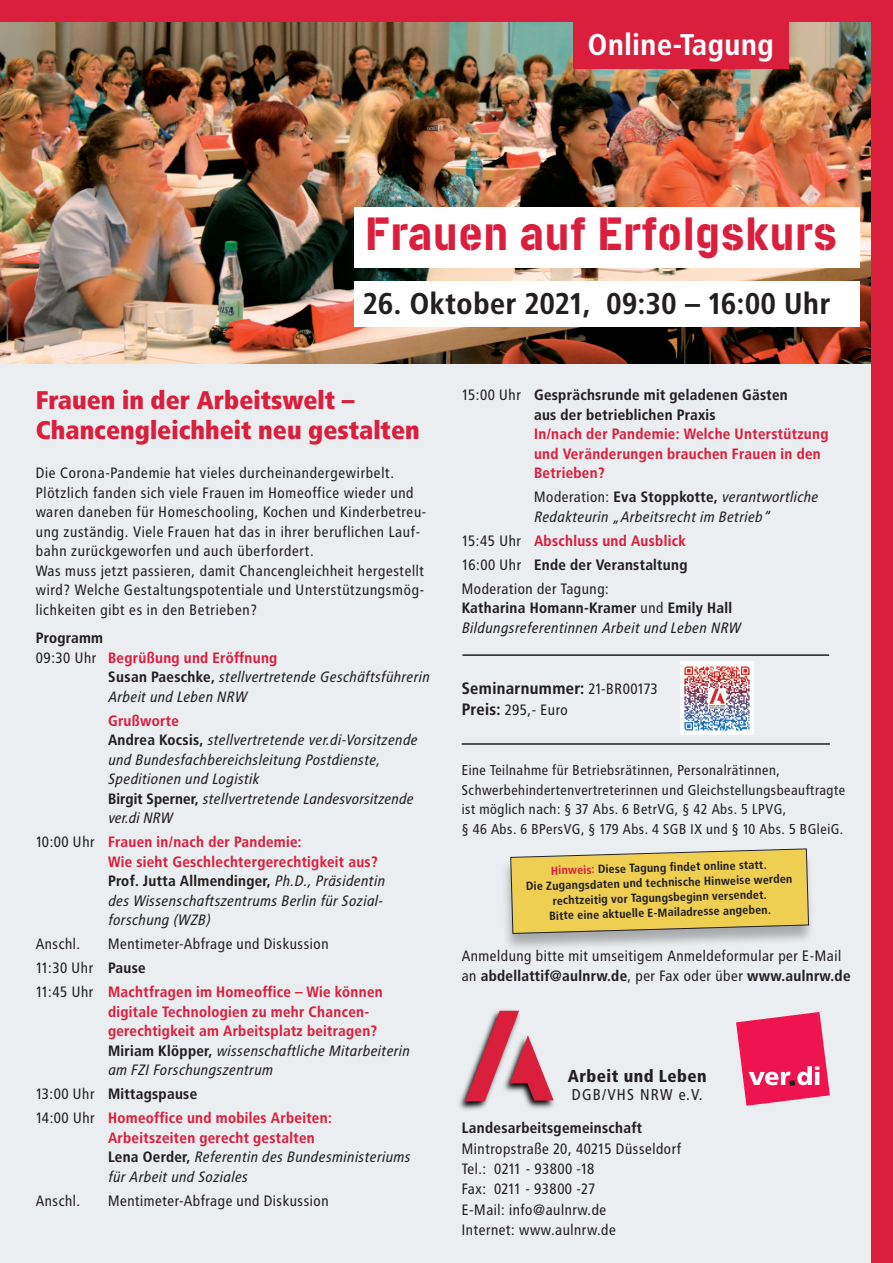
<style>
.page{position:relative;width:893px;height:1263px;background:#fff}
.page>*{position:absolute;margin:0;border:0;box-sizing:border-box;transform-origin:0 0}
.t1{font:46.5px "Cargo";color:#da1f3d}
.t2{font:700 30px "Transit";color:#231f20}
.t3{font:700 30px "Transit";color:#fff}
.t4{font:900 25.5px "Transit";letter-spacing:-.005em;color:#da1f3d}
.t5{font:900 condensed 17.25px "Frutiger";letter-spacing:.025em;color:#231f20}
.t6{font:700 16.5px "Transit";color:#231f20}
.t7{font:condensed 15.6px "Frutiger";letter-spacing:.075em;color:#231f20}
.t8{font:15px/19.5px "Transit";letter-spacing:.005em;color:#231f20}
.t9{font:italic 15px/19.5px "Transit";color:#231f20}
.t10{font:700 15px "Transit";color:#da1f3d}
.t11{font:700 15px "Transit";color:#231f20}
.t12{font:15px "Transit";letter-spacing:-.015em;color:#231f20}
.t13{font:14.25px "Transit";color:#231f20}
.t14{font:700 11.85px "Transit";color:#231f20}
.s1{font-weight:400;color:#231f20}
.s2{font-weight:700;font-style:normal}
.s3{font-weight:700}
.s4{font-weight:400}
.s5{font-style:normal}
.s6{font-weight:400;font-size:15px}
.s7{font-weight:700;font-size:16.5px}
.s8{color:#da1f3d}
</style>
<div class="page">
<div style="left:0;top:19px;width:882px;height:1244px;background:#ebeef1"></div>
<img style="left:0;top:21px;width:872px;height:342px">
<div style="left:0;top:0;width:893px;height:21px;background:#da1f3d"></div>
<svg style="left:510px;top:848px;width:299px;height:86px;background:#e5c95f"></svg>
<div style="left:354px;top:207px;width:505px;height:61px;background:#fff"></div>
<img style="left:459px;top:1095px;width:94px;height:15px">
<img style="left:462px;top:1010px;width:92px;height:95px">
<div style="left:872px;top:0;width:21px;height:1263px;background:#da1f3d"></div>
<hr style="left:462px;top:743px;width:368px;height:2px;background:#231f20">
<hr style="left:462px;top:654px;width:367px;height:2px;background:#231f20">
<svg style="left:736px;top:1012px;width:94px;height:94px"></svg>
<div style="left:680px;top:661px;width:74px;height:74px;background:#fff"></div>
<img style="left:684px;top:666px;width:66px;height:65px">
<div style="left:354px;top:281px;width:505px;height:46px;background:#fff"></div>
<div style="left:573px;top:19px;width:216px;height:50px;background:#da1f3d"></div>
<p class="t3" style="left:588px;top:32px;width:188px">Online-Tagung</p>
<p class="t1" style="left:365px;top:207px;width:474px">Frauen auf Erfolgskurs</p>
<p class="t2" style="left:363px;top:291px;width:469px">26. Oktober 2021, 09:30 – 16:00 Uhr</p>
<p class="t4" style="left:36px;top:387px;width:320px">Frauen in der Arbeitswelt –</p>
<p class="t4" style="left:36px;top:418px;width:386px">Chancengleichheit neu gestalten</p>
<p class="t8" style="left:36px;top:464px;width:393px">Die Corona-Pandemie hat vieles durcheinandergewirbelt.<br>Plötzlich fanden sich viele Frauen im Homeoffice wieder und waren daneben für Homeschooling, Kochen und Kinderbetreu&shy;ung zuständig. Viele Frauen hat das in ihrer beruflichen Lauf&shy;bahn zurückgeworfen und auch überfordert.<br>Was muss jetzt passieren, damit Chancengleichheit hergestellt wird? Welche Gestaltungspotentiale und Unterstützungsmög&shy;lichkeiten gibt es in den Betrieben?</p>
<p class="t11" style="left:36px;top:632px;width:69px">Programm</p>
<p class="t10" style="left:36px;top:651px;width:243px"><span class="s1">09:30 Uhr</span> Begrüßung und Eröffnung</p>
<p class="t9" style="left:108px;top:668px;width:323px"><span class="s2">Susan Paeschke,</span> stellvertretende Geschäftsführerin<br>Arbeit und Leben NRW</p>
<p class="t10" style="left:108px;top:714px;width:73px">Grußworte</p>
<p class="t9" style="left:108px;top:731px;width:311px"><span class="s2">Andrea Kocsis,</span> stellvertretende ver.di-Vorsitzende und Bundesfachbereichsleitung Postdienste,</p>
<p class="t9" style="left:108px;top:770px;width:153px">Speditionen und Logistik</p>
<p class="t9" style="left:108px;top:790px;width:307px"><span class="s2">Birgit Sperner,</span> stellvertretende Landesvorsitzende ver.di NRW</p>
<p class="t10" style="left:36px;top:836px;width:268px"><span class="s1">10:00 Uhr</span> Frauen in/nach der Pandemie:</p>
<p class="t10" style="left:108px;top:855px;width:272px">Wie sieht Geschlechtergerechtigkeit aus?</p>
<p class="t9" style="left:108px;top:872px;width:279px"><span class="s2">Prof. Jutta Allmendinger,</span> Ph.D., Präsidentin des Wissenschaftszentrums Berlin für Sozial-</p>
<p class="t9" style="left:108px;top:911px;width:104px">forschung (WZB)</p>
<p class="t8" style="left:36px;top:935px;width:47px">Anschl.</p>
<p class="t8" style="left:108px;top:935px;width:223px">Mentimeter-Abfrage und Diskussion</p>
<p class="t8" style="left:36px;top:959px;width:112px">11:30 Uhr <span class="s3">Pause</span></p>
<p class="t10" style="left:36px;top:986px;width:349px"><span class="s1">11:45 Uhr</span> Machtfragen im Homeoffice – Wie können</p>
<p class="t10" style="left:108px;top:1005px;width:263px">digitale Technologien zu mehr Chancen-</p>
<p class="t10" style="left:108px;top:1025px;width:271px">gerechtigkeit am Arbeitsplatz beitragen?</p>
<p class="t9" style="left:108px;top:1042px;width:303px"><span class="s2">Miriam Klöpper,</span> wissenschaftliche Mitarbeiterin am FZI Forschungszentrum</p>
<p class="t11" style="left:36px;top:1088px;width:163px"><span class="s4">13:00 Uhr</span> Mittagspause</p>
<p class="t10" style="left:36px;top:1112px;width:298px"><span class="s1">14:00 Uhr</span> Homeoffice und mobiles Arbeiten:</p>
<p class="t10" style="left:108px;top:1131px;width:209px">Arbeitszeiten gerecht gestalten</p>
<p class="t9" style="left:108px;top:1148px;width:304px"><span class="s2">Lena Oerder,</span> Referentin des Bundesministeriums</p>
<p class="t9" style="left:108px;top:1168px;width:142px">für Arbeit und Soziales</p>
<p class="t8" style="left:36px;top:1192px;width:47px">Anschl.</p>
<p class="t8" style="left:108px;top:1192px;width:223px">Mentimeter-Abfrage und Diskussion</p>
<p class="t11" style="left:462px;top:389px;width:328px"><span class="s4">15:00 Uhr</span> Gesprächsrunde mit geladenen Gästen</p>
<p class="t11" style="left:534px;top:409px;width:183px">aus der betrieblichen Praxis</p>
<p class="t10" style="left:534px;top:428px;width:296px">In/nach der Pandemie: Welche Unterstützung</p>
<p class="t10" style="left:534px;top:448px;width:289px">und Veränderungen brauchen Frauen in den</p>
<p class="t10" style="left:534px;top:467px;width:73px">Betrieben?</p>
<p class="t9" style="left:534px;top:489px;width:286px"><span class="s5">Moderation:</span> <span class="s2">Eva Stoppkotte,</span> verantwortliche</p>
<p class="t9" style="left:534px;top:508px;width:238px">Redakteurin „Arbeitsrecht im Betrieb“</p>
<p class="t10" style="left:462px;top:535px;width:226px"><span class="s1">15:45 Uhr</span> Abschluss und Ausblick</p>
<p class="t11" style="left:462px;top:559px;width:228px"><span class="s4">16:00 Uhr</span> Ende der Veranstaltung</p>
<p class="t8" style="left:462px;top:580px;width:149px">Moderation der Tagung:</p>
<p class="t11" style="left:462px;top:602px;width:272px">Katharina Homann-Kramer <span class="s4">und</span> Emily Hall</p>
<p class="t9" style="left:462px;top:619px;width:281px">Bildungsreferentinnen Arbeit und Leben NRW</p>
<p class="t6" style="left:462px;top:682px;width:198px">Seminarnummer: <span class="s6">21-BR00173</span></p>
<p class="t8" style="left:462px;top:702px;width:108px"><span class="s7">Preis:</span> 295,- Euro</p>
<p class="t13" style="left:462px;top:765px;width:320px">Eine Teilnahme für Betriebsrätinnen, Personalrätinnen,</p>
<p class="t13" style="left:462px;top:784px;width:386px">Schwerbehindertenvertreterinnen und Gleichstellungsbeauftragte</p>
<p class="t13" style="left:462px;top:804px;width:327px">ist möglich nach: § 37 Abs. 6 BetrVG, § 42 Abs. 5 LPVG,</p>
<p class="t13" style="left:462px;top:823px;width:384px">§ 46 Abs. 6 BPersVG, § 179 Abs. 4 SGB IX und § 10 Abs. 5 BGleiG.</p>
<p class="t14" style="left:551px;top:866px;width:217px;rotate:-2deg"><span class="s8">Hinweis:</span> Diese Tagung findet online statt.</p>
<p class="t14" style="left:526px;top:882px;width:268px;rotate:-2deg">Die Zugangsdaten und technische Hinweise werden</p>
<p class="t14" style="left:553px;top:896px;width:216px;rotate:-2deg">rechtzeitig vor Tagungsbeginn versendet.</p>
<p class="t14" style="left:549px;top:911px;width:223px;rotate:-2deg">Bitte eine aktuelle E-Mailadresse angeben.</p>
<p class="t8" style="left:462px;top:948px;width:381px">Anmeldung bitte mit umseitigem Anmeldeformular per E-Mail</p>
<p class="t11" style="left:462px;top:970px;width:391px"><span class="s4">an</span> abdellattif@aulnrw.de<span class="s4">, per Fax oder über</span> www.aulnrw.de</p>
<p class="t5" style="left:568px;top:1069px;width:141px">Arbeit und Leben</p>
<p class="t7" style="left:572px;top:1088px;width:132px">DGB/VHS NRW e.V.</p>
<p class="t11" style="left:462px;top:1122px;width:182px">Landesarbeitsgemeinschaft</p>
<p class="t8" style="left:462px;top:1140px;width:221px">Mintropstraße 20, 40215 Düsseldorf</p>
<p class="t12" style="left:462px;top:1163px;width:135px">Tel.: 0211 - 93800 -18</p>
<p class="t12" style="left:462px;top:1183px;width:135px">Fax: 0211 - 93800 -27</p>
<p class="t8" style="left:462px;top:1201px;width:147px">E-Mail: info@aulnrw.de</p>
<p class="t8" style="left:462px;top:1221px;width:156px">Internet: www.aulnrw.de</p>
</div>
